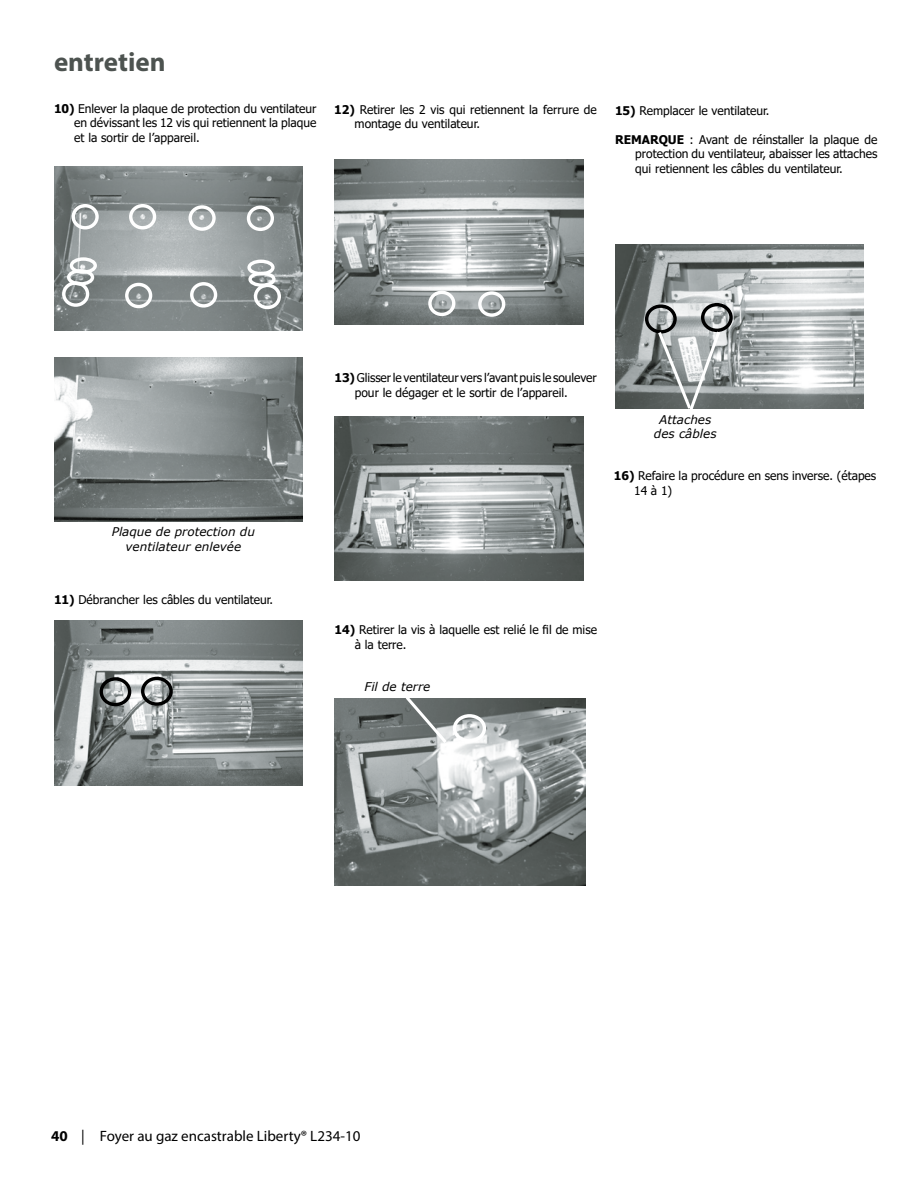
<style>
.page{position:relative;width:918px;height:1188px;background:#fff}
.page>*{position:absolute;margin:0;border:0;box-sizing:border-box;transform-origin:0 0}
.t1{font:700 27px "Myriad Pro";color:#4d5350}
.t2{font:15px "Myriad Pro";color:#000}
.t3{font:12px/14.4px "Tahoma";color:#000}
.t4{font:italic 12px/14.4px "Verdana";color:#000;text-align:center}
.s1{font-weight:700}
</style>
<div class="page">
<img style="left:54px;top:621px;width:249px;height:164px">
<div style="left:100px;top:677px;width:31px;height:29px;border:3px solid #000;border-radius:50%"></div>
<div style="left:141px;top:677px;width:32px;height:29px;border:3px solid #000;border-radius:50%"></div>
<img style="left:334px;top:160px;width:250px;height:164px">
<div style="left:478px;top:291px;width:27px;height:26px;border:3px solid #fff;border-radius:50%"></div>
<img style="left:334px;top:417px;width:250px;height:164px">
<img style="left:334px;top:698px;width:252px;height:188px">
<div style="left:453px;top:714px;width:33px;height:29px;border:3px solid #fff;border-radius:50%"></div>
<svg style="left:403px;top:698px;width:47px;height:48px;background:#878c8c"></svg>
<img style="left:615px;top:244px;width:249px;height:165px">
<div style="left:645px;top:304px;width:32px;height:30px;border:3px solid #000;border-radius:50%"></div>
<div style="left:701px;top:303px;width:32px;height:29px;border:3px solid #000;border-radius:50%"></div>
<img style="left:54px;top:166px;width:249px;height:164px">
<div style="left:72px;top:204px;width:27px;height:25px;border:3px solid #fff;border-radius:50%"></div>
<div style="left:129px;top:204px;width:27px;height:25px;border:3px solid #fff;border-radius:50%"></div>
<div style="left:189px;top:205px;width:27px;height:26px;border:3px solid #fff;border-radius:50%"></div>
<div style="left:247px;top:206px;width:27px;height:25px;border:3px solid #fff;border-radius:50%"></div>
<div style="left:247px;top:260px;width:28px;height:15px;border:3px solid #fff;border-radius:50%"></div>
<div style="left:248px;top:272px;width:28px;height:15px;border:3px solid #fff;border-radius:50%"></div>
<div style="left:62px;top:281px;width:27px;height:26px;border:3px solid #fff;border-radius:50%"></div>
<div style="left:125px;top:283px;width:27px;height:25px;border:3px solid #fff;border-radius:50%"></div>
<div style="left:190px;top:282px;width:27px;height:26px;border:3px solid #fff;border-radius:50%"></div>
<div style="left:70px;top:257px;width:27px;height:17px;border:3px solid #fff;border-radius:50%"></div>
<div style="left:67px;top:269px;width:27px;height:17px;border:3px solid #fff;border-radius:50%"></div>
<div style="left:254px;top:284px;width:27px;height:25px;border:3px solid #fff;border-radius:50%"></div>
<img style="left:54px;top:357px;width:249px;height:165px">
<div style="left:428px;top:291px;width:27px;height:25px;border:3px solid #fff;border-radius:50%"></div>
<svg style="left:656px;top:328px;width:67px;height:81px;background:#9fa3a3"></svg>
<h1 class="t1" style="left:54px;top:45px;width:113px">entretien</h1>
<p class="t3" style="left:74px;top:102px;width:244px;text-align:justify;text-indent:-20px"><span class="s1">10)</span> Enlever la plaque de protection du ventilateur en dévissant les 12 vis qui retiennent la plaque et la sortir de l’appareil.</p>
<p class="t3" style="left:355px;top:103px;width:244px;text-indent:-20px"><span class="s1">12)</span> Retirer les 2 vis qui retiennent la ferrure de montage du ventilateur.</p>
<p class="t3" style="left:615px;top:104px;width:156px"><span class="s1">15)</span> Remplacer le ventilateur.</p>
<p class="t3" style="left:635px;top:133px;width:244px;text-align:justify;text-indent:-20px"><span class="s1">REMARQUE</span> : Avant de réinstaller la plaque de protection du ventilateur, abaisser les attaches qui retiennent les câbles du ventilateur.</p>
<p class="t4" style="left:112px;top:524px;width:145px">Plaque de protection du ventilateur enlevée</p>
<p class="t3" style="left:54px;top:594px;width:221px"><span class="s1">11)</span> Débrancher les câbles du ventilateur.</p>
<p class="t3" style="left:355px;top:371px;width:243px;text-indent:-20px"><span class="s1">13)</span> Glisser le ventilateur vers l’avant puis le soulever pour le dégager et le sortir de l’appareil.</p>
<p class="t4" style="left:654px;top:412px;width:64px">Attaches des câbles</p>
<p class="t3" style="left:634px;top:470px;width:244px;text-indent:-20px"><span class="s1">16)</span> Refaire la procédure en sens inverse. (étapes<br>14 à 1)</p>
<p class="t3" style="left:355px;top:623px;width:244px;text-indent:-20px"><span class="s1">14)</span> Retirer la vis à laquelle est relié le fil de mise à la terre.</p>
<p class="t4" style="left:364px;top:679px;width:67px">Fil de terre</p>
<p class="t2" style="left:51px;top:1127px;width:311px"><span class="s1">40</span> | Foyer au gaz encastrable Liberty® L234-10</p>
</div>
